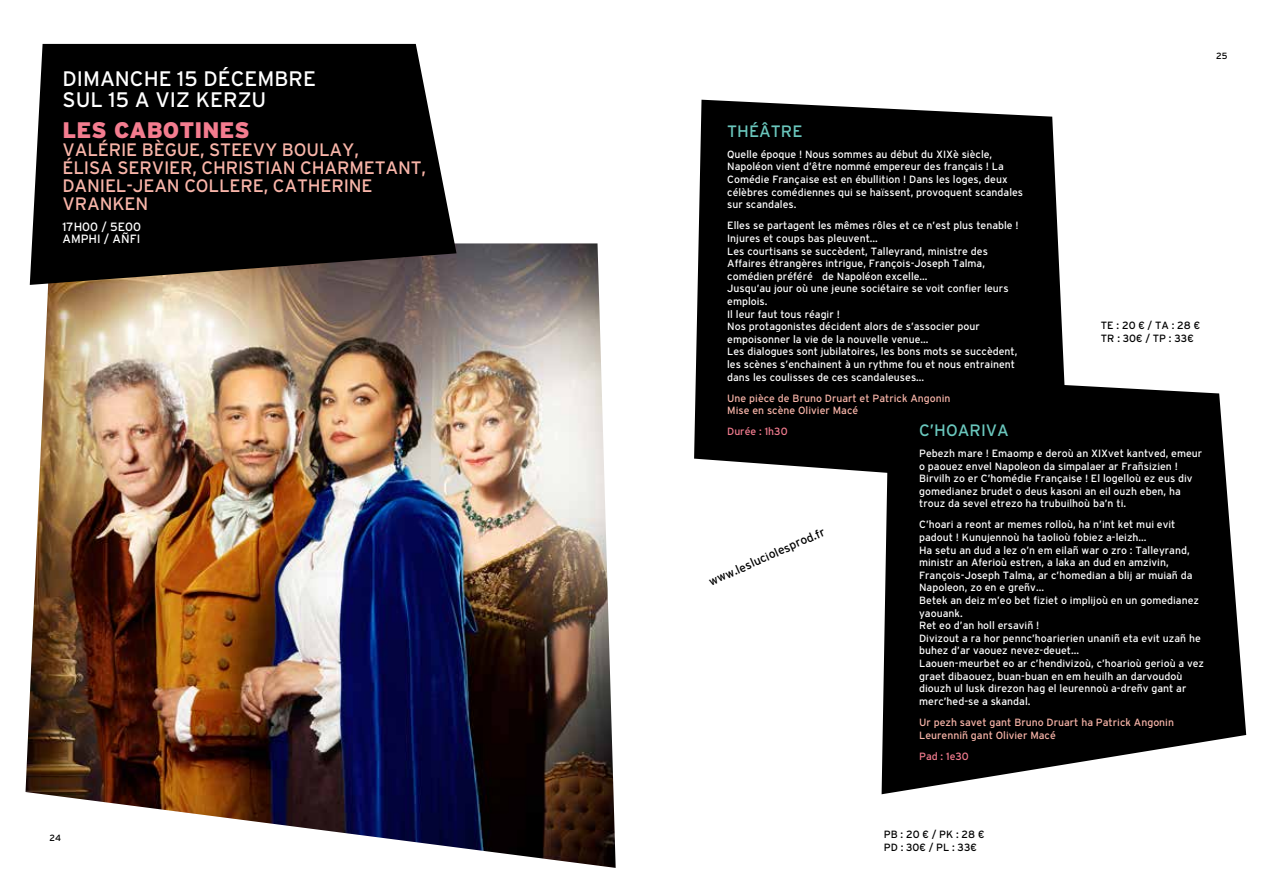
<style>
.page{position:relative;width:1276px;height:893px;background:#fff}
.page>*{position:absolute;margin:0;border:0;box-sizing:border-box;transform-origin:0 0}
.t1{font:22.5px "GLENMO Rgras";color:#f37c8f}
.t2{font:21px "GLENMO Rmaigre";color:#fff}
.t3{font:18px "GLENMO Rmaigre";letter-spacing:-.01em;color:#f9b5a9}
.t4{font:16.5px "GLENMO Rmaigre";color:#6ac7bd}
.t5{font:12px "GLENMO Rmaigre";color:#000}
.t6{font:12px/12px "GLENMO Rmaigre";color:#fff}
.t7{font:10.5px/12.6px "GLENMO Rmaigre";color:#fff}
.t8{font:10.5px/12.6px "GLENMO Rmaigre";color:#f9b5a9}
.t9{font:10.5px/12.6px "GLENMO Rmaigre";color:#000}
.t10{font:10.5px "GLENMO Rmaigre";color:#f37c8f}
.t11{font:9px "GLENMO Rmaigre";color:#000}
</style>
<div class="page">
<img style="left:26px;top:243px;width:589px;height:625px">
<svg style="left:30px;top:44px;width:426px;height:241px;background:#161514"></svg>
<div style="left:694px;top:100px;width:370px;height:373px;background:#000"></div>
<svg style="left:881px;top:375px;width:365px;height:419px;background:#1f1f1f"></svg>
<h2 class="t2" style="left:63px;top:67px;width:183px">DIMANCHE 15 DÉCEM</h2>
<h2 class="t2" style="left:274px;top:67px;width:28px">BRE</h2>
<h2 class="t2" style="left:63px;top:88px;width:14px">SUL</h2>
<h2 class="t2" style="left:109px;top:88px;width:156px">15 A VIZ KERZU</h2>
<h1 class="t1" style="left:63px;top:117px;width:189px">LES CABOTINES</h1>
<h3 class="t3" style="left:63px;top:140px;width:56px">VALÉRIE</h3>
<h3 class="t3" style="left:142px;top:140px;width:101px">BÈGUE, STEEV</h3>
<h3 class="t3" style="left:265px;top:140px;width:42px">Y BOUL</h3>
<h3 class="t3" style="left:329px;top:140px;width:31px">AY,</h3>
<h3 class="t3" style="left:63px;top:158px;width:67px">ÉLISA SERVIER</h3>
<h3 class="t3" style="left:192px;top:158px;width:158px">, CHRISTIAN CHARME</h3>
<h3 class="t3" style="left:375px;top:158px;width:53px">TANT,</h3>
<h3 class="t3" style="left:63px;top:176px;width:35px">DANIEL</h3>
<h3 class="t3" style="left:126px;top:176px;width:70px">-JEAN COLLERE</h3>
<h3 class="t3" style="left:264px;top:176px;width:68px">, CATHERINE</h3>
<h3 class="t3" style="left:63px;top:194px;width:74px">VRANKEN</h3>
<p class="t6" style="left:63px;top:220px;width:80px">17H00 / 5E00<br>AMPHI / AÑFI</p>
<p class="t11" style="left:49px;top:833px;width:13px">24</p>
<p class="t11" style="left:1216px;top:51px;width:13px">25</p>
<h3 class="t4" style="left:727px;top:122px;width:65px">THÉÂTRE</h3>
<p class="t7" style="left:727px;top:148px;width:297px">Quelle époque ! Nous sommes au début du XIXè siècle, Napoléon vient d’être nommé empereur des français ! La Comédie Française est en ébullition ! Dans les loges, deux célèbres comédiennes qui se haïssent, provoquent scandales sur scandales.</p>
<p class="t7" style="left:727px;top:219px;width:293px">Elles se partagent les mêmes rôles et ce n’est plus tenable !<br>I njures et coups bas pleuvent...<br>Les courtisans se succèdent, Talleyrand, ministre des Affaires étrangères intrigue, François-Joseph Talma, comédien préféré́ de Napoléon excelle...<br>Jusqu’au jour où une jeune sociétaire se voit confier leurs emplois.<br>I l leur faut tous réagir !<br>Nos protagonistes décident alors de s’associer pour empoisonner la vie de la nouvelle venue...<br>Les dialogues sont jubilatoires, les bons mots se succèdent, les scènes s’enchainent à un rythme fou et nous entrainent dans les coulisses de ces scandaleuses...</p>
<p class="t8" style="left:727px;top:392px;width:225px">U ne pièce de Bruno Druart et Patrick Angonin<br>M ise en scène Olivier Macé</p>
<p class="t10" style="left:727px;top:426px;width:62px">Durée : 1h30</p>
<h3 class="t4" style="left:919px;top:421px;width:91px">C’HOARIVA</h3>
<p class="t7" style="left:919px;top:447px;width:285px">Pebezh mare ! Emaomp e deroù an XIXvet kantved, emeur o paouez envel Napoleon da simpalaer ar Frañsizien !<br>Birvilh zo er C’homédie Française ! El logelloù ez eus div gomedianez brudet o deus kasoni an eil ouzh eben, ha trouz da sevel etrezo ha trubuilhoù ba’n ti.</p>
<p class="t7" style="left:919px;top:518px;width:286px">C’hoari a reont ar memes rolloù, ha n’int ket mui evit padout ! Kunujennoù ha taolioù fobiez a-leizh…<br>Ha setu an dud a lez o’n em eilañ war o zro : Talleyrand, ministr an Aferioù estren, a laka an dud en amzivin, François-Joseph Talma, ar c’homedian a blij ar muiañ da Napoleon, zo en e greñv…<br>Betek an deiz m’eo bet fiziet o implijoù en un gomedianez yaouank.<br>Ret eo d’an holl ersaviñ !<br>Divizout a ra hor pennc’hoarierien unaniñ eta evit uzañ he buhez d’ar vaouez nevez-deuet…<br>Laouen-meurbet eo ar c’hendivizoù, c’hoarioù gerioù a vez graet dibaouez, buan-buan en em heuilh an darvoudoù diouzh ul lusk direzon hag el leurennoù a-dreñv gant ar merc’hed-se a skandal.</p>
<p class="t8" style="left:919px;top:716px;width:256px">U r pezh savet gant Bruno Druart ha Patrick Angonin<br>Leurenniñ gant Olivier Macé</p>
<p class="t10" style="left:919px;top:750px;width:51px">Pad : 1e30</p>
<p class="t9" style="left:1101px;top:319px;width:101px">TE : 20 € / TA : 28 €<br>TR : 30€ / TP : 33€</p>
<p class="t5" style="left:707px;top:576px;width:130px;rotate:-24deg">www.lesluciolesprod.fr</p>
<p class="t9" style="left:884px;top:828px;width:102px">PB : 20 € / PK : 28 €<br>PD : 30€ / PL : 33€</p>
</div>
